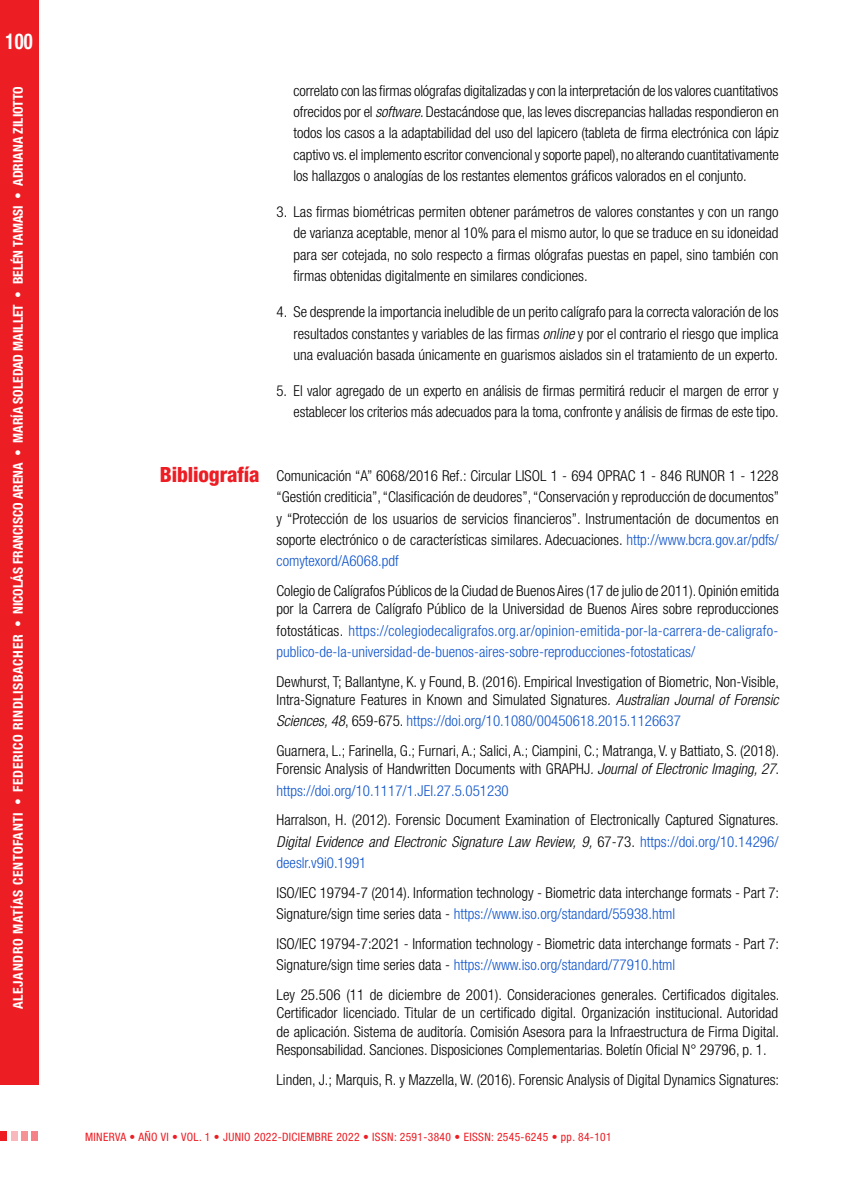
<style>
.page{position:relative;width:851px;height:1191px;background:#fff}
.page>*{position:absolute;margin:0;border:0;box-sizing:border-box;transform-origin:0 0}
.t1{font:700 condensed 21.75px "Helvetica Neue LT Std";color:#fff;scale:.85 1}
._00-SUBTI-1_MARGEN{font:800 condensed 21px "Helvetica Neue LT Std";letter-spacing:-.005em;color:#ed1d24}
._000-_BIBLIO_NUEVA{font:300 condensed 15px/18.3px "Helvetica Neue LT Std";color:#000}
.BULLET_TEXTO{font:300 condensed 15px/21.3px "Helvetica Neue LT Std";letter-spacing:-.005em;color:#000;text-align:justify}
._00-PRIMER_PARRAFO_L{font:300 condensed 15px/21.3px "Helvetica Neue LT Std";color:#000;text-align:justify}
._000-_BIBLIO_NUEVA-2{font:300 condensed 15px/21.3px "Helvetica Neue LT Std";color:#15c}
.t2{font:700 condensed 13.5px "Helvetica Neue LT Std";color:#fff}
.t3{font:condensed 11.55px "Helvetica Neue LT Std";letter-spacing:.03em;color:#ed1d24}
.s1{font-style:italic}
.s2{color:#15c}
.s3{color:#000}
.s4{font-style:italic;color:#000}
</style>
<div class="page">
<div style="left:0;top:0;width:38px;height:1084px;background:#ed1d24"></div>
<div style="left:21px;top:1131px;width:7px;height:10px;background:#f69296"></div>
<div style="left:11px;top:1131px;width:7px;height:10px;background:#f9b8bb"></div>
<div style="left:0;top:1131px;width:7px;height:10px;background:#ed1d24"></div>
<div style="left:32px;top:1131px;width:6px;height:10px;background:#f58286"></div>
<h1 class="t1" style="left:5px;top:28px;width:34px">100</h1>
<p class="t2" style="left:10px;top:1008px;width:924px;rotate:-90deg">ALEJANDRO MATÍAS CENTOFANTI • FEDERICO RINDLISBACHER • NICOLÁS FRANCISCO ARENA • MARÍA SOLEDAD MAILLET • BELÉN TAMASI • ADRIANA ZILIOTTO</p>
<p class="BULLET_TEXTO" style="left:293px;top:80px;width:486px">correlato con las firmas ológrafas digitalizadas y con la interpretación de los valores cuantitativos ofrecidos por el <span class="s1">software</span>. Destacándose que, las leves discrepancias halladas respondieron en todos los casos a la adaptabilidad del uso del lapicero (tableta de firma electrónica con lápiz captivo vs. el implemento escritor convencional y soporte papel), no alterando cuantitativamente los hallazgos o analogías de los restantes elementos gráficos valorados en el conjunto.</p>
<p class="BULLET_TEXTO" style="left:293px;top:201px;width:486px;text-indent:-17px">3. Las firmas biométricas permiten obtener parámetros de valores constantes y con un rango de varianza aceptable, menor al 10% para el mismo autor, lo que se traduce en su idoneidad para ser cotejada, no solo respecto a firmas ológrafas puestas en papel, sino también con firmas obtenidas digitalmente en similares condiciones.</p>
<p class="BULLET_TEXTO" style="left:293px;top:301px;width:486px;text-indent:-17px">4. Se desprende la importancia ineludible de un perito calígrafo para la correcta valoración de los resultados constantes y variables de las firmas <span class="s1">online</span> y por el contrario el riesgo que implica una evaluación basada únicamente en guarismos aislados sin el tratamiento de un experto.</p>
<p class="BULLET_TEXTO" style="left:276px;top:380px;width:503px;text-align:right">5. El valor agregado de un experto en análisis de firmas permitirá reducir el margen de error y establecer los criterios más adecuados para la toma, confronte y análisis de firmas de este tipo.</p>
<p class="_00-SUBTI-1_MARGEN" style="left:160px;top:461px;width:101px">Bibliografía</p>
<p class="_00-PRIMER_PARRAFO_L" style="left:276px;top:465px;width:504px">Comunicación “A” 6068/2016 Ref.: Circular LISOL 1 - 694 OPRAC 1 - 846 RUNOR 1 - 1228 “Gestión crediticia”, “Clasificación de deudores”, “Conservación y reproducción de documentos” y “Protección de los usuarios de servicios financieros”. Instrumentación de documentos en soporte electrónico o de características similares. Adecuaciones. <span class="s2">http://www.bcra.gov.ar/pdfs/ comytexord/A6068.pdf</span></p>
<p class="_000-_BIBLIO_NUEVA" style="left:276px;top:581px;width:504px">Colegio de Calígrafos Públicos de la Ciudad de Buenos Aires (17 de julio de 2011). Opinión emitida por la Carrera de Calígrafo Público de la Universidad de Buenos Aires sobre reproducciones</p>
<p class="_000-_BIBLIO_NUEVA-2" style="left:276px;top:619px;width:503px"><span class="s3">fotostáticas.</span> https://colegiodecaligrafos.org.ar/opinion-emitida-por-la-carrera-de-caligrafo&shy;publico-de-la-universidad-de-buenos-aires-sobre-reproducciones-fotostaticas/</p>
<p class="_000-_BIBLIO_NUEVA" style="left:276px;top:672px;width:504px">Dewhurst, T; Ballantyne, K. y Found, B. (2016). Empirical Investigation of Biometric, Non-Visible,<br>Intra-Signature Features in Known and Simulated Signatures<span class="s1">. Australian Journal of Forensic</span></p>
<p class="_000-_BIBLIO_NUEVA-2" style="left:276px;top:710px;width:406px"><span class="s4">Sciences, 48</span><span class="s3">, 659-675.</span> https://doi.org/10.1080/00450618.2015.1126637</p>
<p class="_000-_BIBLIO_NUEVA" style="left:276px;top:741px;width:504px">Guarnera, L.; Farinella, G.; Furnari, A.; Salici, A.; Ciampini, C.; Matranga, V. y Battiato, S. (2018).<br>Forensic Analysis of Handwritten Documents with GRAPHJ<span class="s1">. Journal of Electronic Imaging, 27</span>.</p>
<p class="_000-_BIBLIO_NUEVA-2" style="left:276px;top:779px;width:234px">https://doi.org/10.1117/1.JEI.27.5.051230</p>
<p class="_000-_BIBLIO_NUEVA" style="left:276px;top:809px;width:503px;line-height:21.3px;text-align:justify">Harralson, H. (2012). Forensic Document Examination of Electronically Captured Signatures.<br><span class="s1">Digital Evidence and Electronic Signature Law Review, 9,</span> 67-73. <span class="s2">https://doi.org/10.14296/ deeslr.v9i0.1991</span></p>
<p class="_000-_BIBLIO_NUEVA" style="left:276px;top:881px;width:504px;line-height:21.3px">ISO/IEC 19794-7 (2014). Information technology - Biometric data interchange formats - Part 7:<br>Signature/sign time series data - <span class="s2">https://www.iso.org/standard/55938.html</span></p>
<p class="_000-_BIBLIO_NUEVA" style="left:276px;top:932px;width:504px;line-height:21.3px">ISO/IEC 19794-7:2021 - Information technology - Biometric data interchange formats - Part 7:<br>Signature/sign time series data - <span class="s2">https://www.iso.org/standard/77910.html</span></p>
<p class="_000-_BIBLIO_NUEVA" style="left:276px;top:985px;width:504px;text-align:justify">Ley 25.506 (11 de diciembre de 2001). Consideraciones generales. Certificados digitales.<br>Certificador licenciado. Titular de un certificado digital. Organización institucional. Autoridad de aplicación. Sistema de auditoría. Comisión Asesora para la Infraestructura de Firma Digital.<br>Responsabilidad. Sanciones. Disposiciones Complementarias. Boletín Oficial N° 29796, p. 1.</p>
<p class="_000-_BIBLIO_NUEVA" style="left:276px;top:1070px;width:504px">Linden, J.; Marquis, R. y Mazzella, W. (2016). Forensic Analysis of Digital Dynamics Signatures:</p>
<p class="t3" style="left:85px;top:1130px;width:528px">MINERVA • AÑO VI • VOL. 1 • JUNIO 2022-DICIEMBRE 2022 • ISSN: 2591-3840 • EISSN: 2545-6245 • pp. 84-101</p>
</div>
